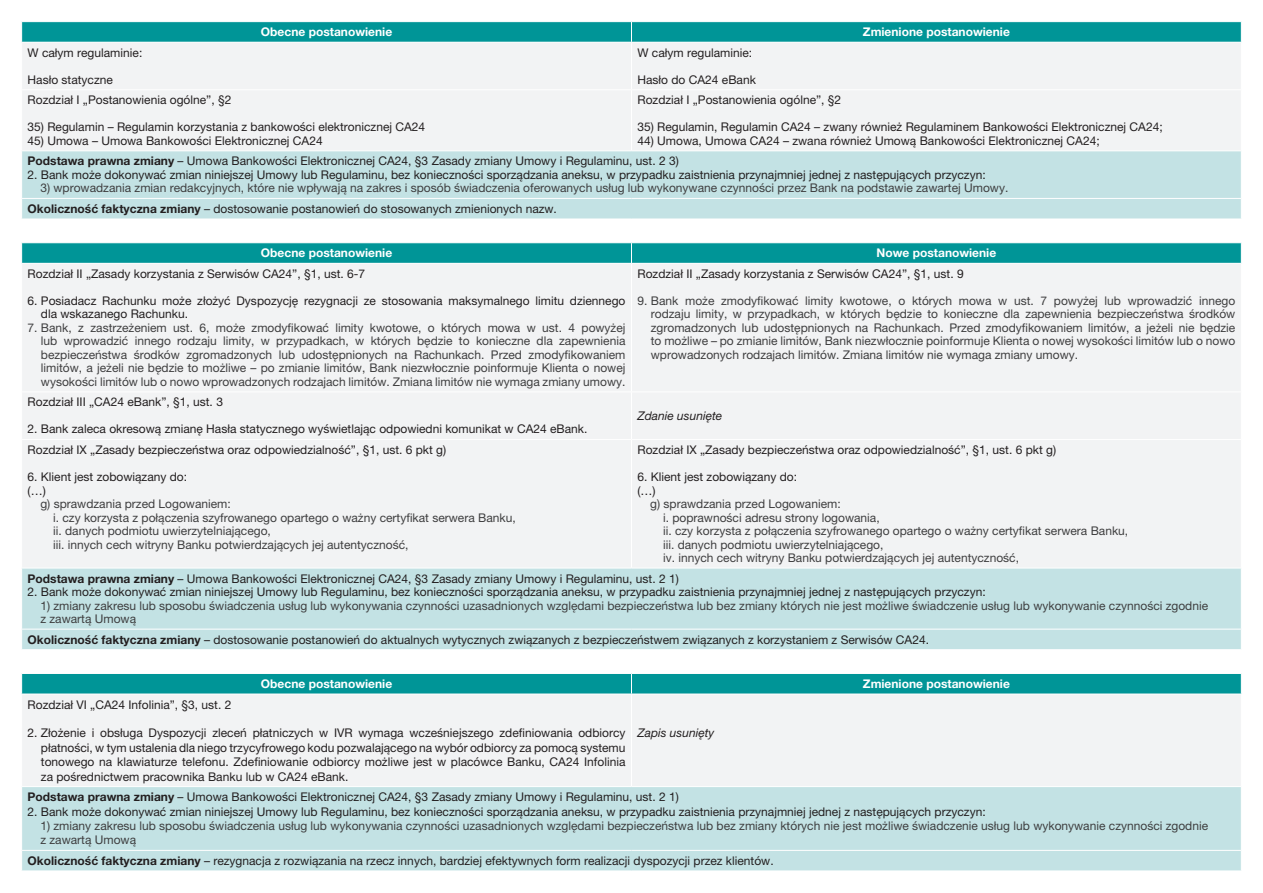
<style>
.page{position:relative;width:1263px;height:893px;background:#fff}
.page>*{position:absolute;margin:0;border:0;box-sizing:border-box;transform-origin:0 0}
.t1{font:12px/14.4px "Helvetica Neue LT Pro";color:#231f20}
.wciecie_3pkt{font:12px/13.5px "Helvetica Neue LT Pro";color:#3e3e3f;text-align:justify}
.wciecie_6pkt{font:12px "Helvetica Neue LT Pro";color:#3e3e3f}
.t2{font:700 12px "Helvetica Neue LT Pro";color:#fff}
.t3{font:italic 12px "Helvetica Neue LT Pro";color:#231f20}
.s1{font-weight:700}
</style>
<div class="page">
<div style="left:22px;top:43px;width:1219px;height:107px;background:#f2f3f4"></div>
<div style="left:22px;top:151px;width:1219px;height:68px;background:#c3e2e4"></div>
<hr style="left:631px;top:43px;width:1px;height:46px;background:#fff">
<hr style="left:21px;top:89px;width:610px;height:1px;background:#fff">
<hr style="left:631px;top:89px;width:611px;height:1px;background:#fff">
<hr style="left:631px;top:90px;width:1px;height:60px;background:#fff">
<hr style="left:21px;top:198px;width:610px;height:1px;background:#fff">
<hr style="left:631px;top:198px;width:611px;height:1px;background:#fff">
<svg style="left:21px;top:22px;width:1221px;height:20px;background:#069799"></svg>
<div style="left:22px;top:264px;width:1219px;height:303px;background:#f2f3f4"></div>
<div style="left:22px;top:569px;width:1219px;height:80px;background:#c3e2e4"></div>
<hr style="left:631px;top:264px;width:1px;height:127px;background:#fff">
<hr style="left:21px;top:391px;width:610px;height:1px;background:#fff">
<hr style="left:631px;top:391px;width:611px;height:1px;background:#fff">
<hr style="left:631px;top:392px;width:1px;height:47px;background:#fff">
<hr style="left:21px;top:439px;width:610px;height:1px;background:#fff">
<hr style="left:631px;top:439px;width:611px;height:1px;background:#fff">
<hr style="left:631px;top:440px;width:1px;height:128px;background:#fff">
<hr style="left:21px;top:629px;width:610px;height:1px;background:#fff">
<hr style="left:631px;top:629px;width:611px;height:1px;background:#fff">
<svg style="left:21px;top:243px;width:1221px;height:20px;background:#069799"></svg>
<div style="left:22px;top:695px;width:1219px;height:91px;background:#f2f3f4"></div>
<div style="left:22px;top:787px;width:1219px;height:83px;background:#c3e2e4"></div>
<hr style="left:631px;top:694px;width:1px;height:92px;background:#fff">
<hr style="left:21px;top:850px;width:610px;height:1px;background:#fff">
<hr style="left:631px;top:850px;width:611px;height:1px;background:#fff">
<svg style="left:21px;top:673px;width:1221px;height:21px;background:#129c9e"></svg>
<p class="t1" style="left:28px;top:45px;width:116px">W całym regulaminie:</p>
<p class="t1" style="left:28px;top:72px;width:87px">Hasło statyczne</p>
<p class="t2" style="left:261px;top:25px;width:133px">Obecne postanowienie</p>
<p class="t2" style="left:863px;top:25px;width:149px">Zmienione postanowienie</p>
<p class="t1" style="left:637px;top:45px;width:116px">W całym regulaminie:</p>
<p class="t1" style="left:637px;top:72px;width:120px">Hasło do CA24 eBank</p>
<p class="t1" style="left:637px;top:93px;width:205px">Rozdział I „Postanowienia ogólne”, §2</p>
<p class="t1" style="left:637px;top:120px;width:527px">35) Regulamin, Regulamin CA24 – zwany również Regulaminem Bankowości Elektronicznej CA24;</p>
<p class="t1" style="left:637px;top:133px;width:464px">44) Umowa, Umowa CA24 – zwana również Umową Bankowości Elektronicznej CA24;</p>
<p class="t1" style="left:28px;top:154px;width:653px"><span class="s1">Podstawa prawna zmiany</span> – Umowa Bankowości Elektronicznej CA24, §3 Zasady zmiany Umowy i Regulaminu, ust. 2 3)</p>
<p class="t1" style="left:28px;top:167px;width:959px">2. Bank może dokonywać zmian niniejszej Umowy lub Regulaminu, bez konieczności sporządzania aneksu, w przypadku zaistnienia przynajmniej jednej z następujących przyczyn:</p>
<p class="wciecie_3pkt" style="left:40px;top:181px;width:969px">3) wprowadzania zmian redakcyjnych, które nie wpływają na zakres i sposób świadczenia oferowanych usług lub wykonywane czynności przez Bank na podstawie zawartej Umowy.</p>
<p class="t1" style="left:28px;top:201px;width:531px"><span class="s1">Okoliczność faktyczna zmiany</span> – dostosowanie postanowień do stosowanych zmienionych nazw.</p>
<p class="t2" style="left:261px;top:246px;width:133px">Obecne postanowienie</p>
<p class="t2" style="left:876px;top:246px;width:121px">Nowe postanowienie</p>
<p class="t1" style="left:28px;top:266px;width:339px">Rozdział II „Zasady korzystania z Serwisów CA24”, §1, ust. 6-7</p>
<p class="t1" style="left:41px;top:294px;width:586px;line-height:13.5px;text-indent:-13px">6. Posiadacz Rachunku może złożyć Dyspozycję rezygnacji ze stosowania maksymalnego limitu dziennego dla wskazanego Rachunku.</p>
<p class="wciecie_3pkt" style="left:41px;top:321px;width:586px;text-indent:-13px">7. Bank, z zastrzeżeniem ust. 6, może zmodyfikować limity kwotowe, o których mowa w ust. 4 powyżej lub wprowadzić innego rodzaju limity, w przypadkach, w których będzie to konieczne dla zapewnienia bezpieczeństwa środków zgromadzonych lub udostępnionych na Rachunkach. Przed zmodyfikowaniem limitów, a jeżeli nie będzie to możliwe – po zmianie limitów, Bank niezwłocznie poinformuje Klienta o nowej wysokości limitów lub o nowo wprowadzonych rodzajach limitów. Zmiana limitów nie wymaga zmiany umowy.</p>
<p class="t1" style="left:28px;top:93px;width:205px">Rozdział I „Postanowienia ogólne”, §2</p>
<p class="t1" style="left:28px;top:120px;width:399px">35) Regulamin – Regulamin korzystania z bankowości elektronicznej CA24</p>
<p class="t1" style="left:28px;top:133px;width:297px">45) Umowa – Umowa Bankowości Elektronicznej CA24</p>
<p class="t1" style="left:637px;top:266px;width:328px">Rozdział II „Zasady korzystania z Serwisów CA24”, §1, ust. 9</p>
<p class="wciecie_3pkt" style="left:651px;top:294px;width:586px;text-indent:-13px">9. Bank może zmodyfikować limity kwotowe, o których mowa w ust. 7 powyżej lub wprowadzić innego rodzaju limity, w przypadkach, w których będzie to konieczne dla zapewnienia bezpieczeństwa środków zgromadzonych lub udostępnionych na Rachunkach. Przed zmodyfikowaniem limitów, a jeżeli nie będzie to możliwe – po zmianie limitów, Bank niezwłocznie poinformuje Klienta o nowej wysokości limitów lub o nowo wprowadzonych rodzajach limitów. Zmiana limitów nie wymaga zmiany umowy.</p>
<p class="t1" style="left:28px;top:395px;width:197px">Rozdział III „CA24 eBank”, §1, ust. 3</p>
<p class="t1" style="left:28px;top:422px;width:561px">2. Bank zaleca okresową zmianę Hasła statycznego wyświetlając odpowiedni komunikat w CA24 eBank.</p>
<p class="t3" style="left:637px;top:408px;width:86px">Zdanie usunięte</p>
<p class="t1" style="left:637px;top:442px;width:420px">Rozdział IX „Zasady bezpieczeństwa oraz odpowiedzialność”, §1, ust. 6 pkt g)</p>
<p class="t1" style="left:637px;top:469px;width:161px">6. Klient jest zobowiązany do:</p>
<p class="t1" style="left:637px;top:483px;width:20px">(…)</p>
<p class="wciecie_3pkt" style="left:650px;top:497px;width:192px">g) sprawdzania przed Logowaniem:</p>
<p class="wciecie_6pkt" style="left:663px;top:510px;width:218px">i. poprawności adresu strony logowania,</p>
<p class="wciecie_6pkt" style="left:663px;top:524px;width:467px">ii. czy korzysta z połączenia szyfrowanego opartego o ważny certyfikat serwera Banku,</p>
<p class="wciecie_6pkt" style="left:663px;top:537px;width:222px">iii. danych podmiotu uwierzytelniającego,</p>
<p class="wciecie_6pkt" style="left:663px;top:551px;width:358px">iv. innych cech witryny Banku potwierdzających jej autentyczność,</p>
<p class="t1" style="left:28px;top:571px;width:653px"><span class="s1">Podstawa prawna zmiany</span> – Umowa Bankowości Elektronicznej CA24, §3 Zasady zmiany Umowy i Regulaminu, ust. 2 1)</p>
<p class="t1" style="left:28px;top:584px;width:959px">2. Bank może dokonywać zmian niniejszej Umowy lub Regulaminu, bez konieczności sporządzania aneksu, w przypadku zaistnienia przynajmniej jednej z następujących przyczyn:</p>
<p class="wciecie_3pkt" style="left:40px;top:598px;width:1169px">1) zmiany zakresu lub sposobu świadczenia usług lub wykonywania czynności uzasadnionych względami bezpieczeństwa lub bez zmiany których nie jest możliwe świadczenie usług lub wykonywanie czynności zgodnie z zawartą Umową</p>
<p class="t1" style="left:28px;top:632px;width:903px"><span class="s1">Okoliczność faktyczna zmiany</span> – dostosowanie postanowień do aktualnych wytycznych związanych z bezpieczeństwem związanych z korzystaniem z Serwisów CA24.</p>
<p class="t2" style="left:261px;top:676px;width:133px">Obecne postanowienie</p>
<p class="t2" style="left:863px;top:676px;width:149px">Zmienione postanowienie</p>
<p class="t1" style="left:28px;top:697px;width:205px">Rozdział VI „CA24 Infolinia”, §3, ust. 2</p>
<p class="t1" style="left:41px;top:726px;width:586px;text-align:justify;text-indent:-13px">2. Złożenie i obsługa Dyspozycji zleceń płatniczych w IVR wymaga wcześniejszego zdefiniowania odbiorcy płatności, w tym ustalenia dla niego trzycyfrowego kodu pozwalającego na wybór odbiorcy za pomocą systemu tonowego na klawiaturze telefonu. Zdefiniowanie odbiorcy możliwe jest w placówce Banku, CA24 Infolinia za pośrednictwem pracownika Banku lub w CA24 eBank.</p>
<p class="t3" style="left:637px;top:726px;width:78px">Zapis usunięty</p>
<p class="t1" style="left:28px;top:789px;width:653px"><span class="s1">Podstawa prawna zmiany</span> – Umowa Bankowości Elektronicznej CA24, §3 Zasady zmiany Umowy i Regulaminu, ust. 2 1)</p>
<p class="t1" style="left:28px;top:804px;width:959px">2. Bank może dokonywać zmian niniejszej Umowy lub Regulaminu, bez konieczności sporządzania aneksu, w przypadku zaistnienia przynajmniej jednej z następujących przyczyn:</p>
<p class="wciecie_3pkt" style="left:40px;top:818px;width:1169px;line-height:14.4px">1) zmiany zakresu lub sposobu świadczenia usług lub wykonywania czynności uzasadnionych względami bezpieczeństwa lub bez zmiany których nie jest możliwe świadczenie usług lub wykonywanie czynności zgodnie z zawartą Umową</p>
<p class="t1" style="left:28px;top:853px;width:748px"><span class="s1">Okoliczność faktyczna zmiany</span> – rezygnacja z rozwiązania na rzecz innych, bardziej efektywnych form realizacji dyspozycji przez klientów.</p>
<p class="t1" style="left:28px;top:442px;width:420px">Rozdział IX „Zasady bezpieczeństwa oraz odpowiedzialność”, §1, ust. 6 pkt g)</p>
<p class="t1" style="left:28px;top:469px;width:161px">6. Klient jest zobowiązany do:</p>
<p class="t1" style="left:28px;top:483px;width:20px">(…)</p>
<p class="wciecie_3pkt" style="left:40px;top:497px;width:192px">g) sprawdzania przed Logowaniem:</p>
<p class="wciecie_6pkt" style="left:53px;top:510px;width:464px">i. czy korzysta z połączenia szyfrowanego opartego o ważny certyfikat serwera Banku,</p>
<p class="wciecie_6pkt" style="left:53px;top:524px;width:219px">ii. danych podmiotu uwierzytelniającego,</p>
<p class="wciecie_6pkt" style="left:53px;top:537px;width:357px">iii. innych cech witryny Banku potwierdzających jej autentyczność,</p>
</div>
